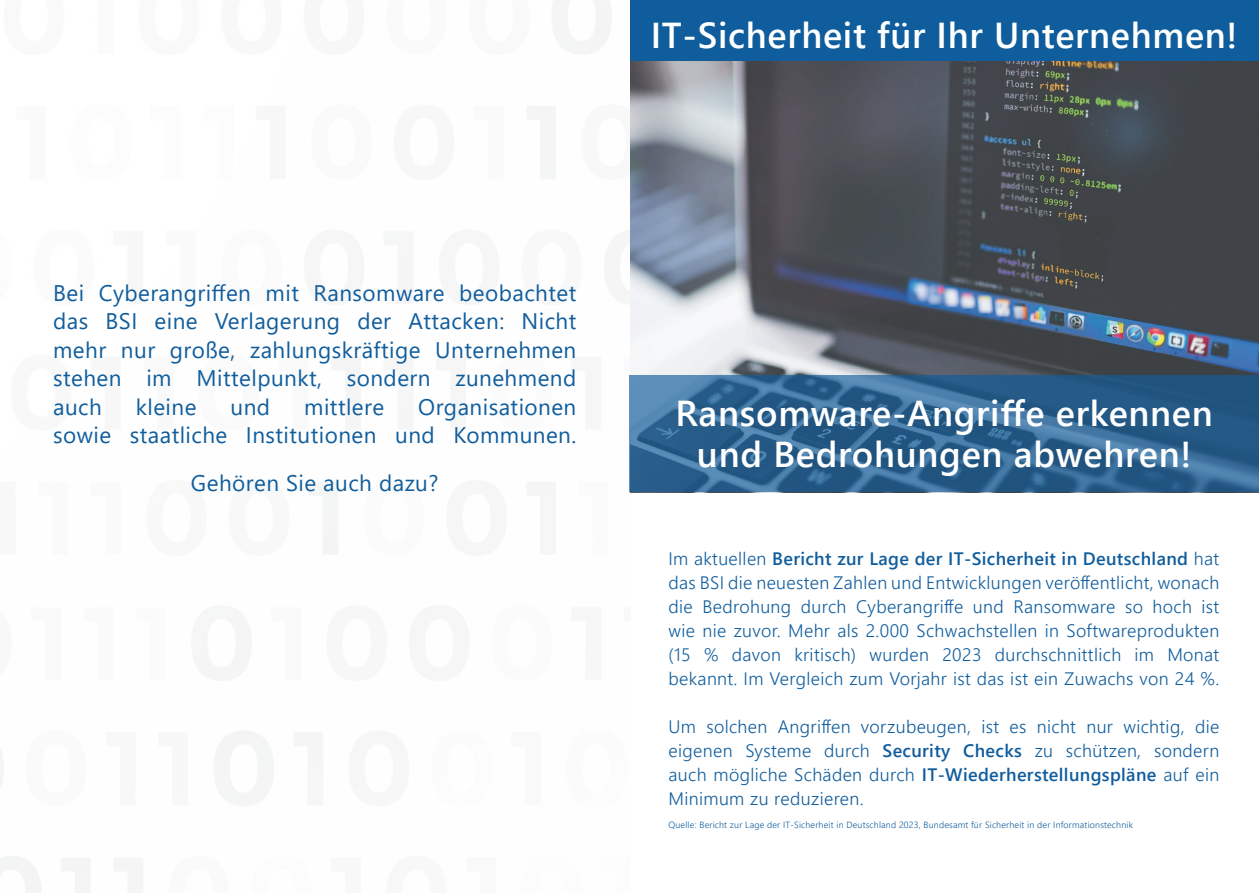
<style>
.page{position:relative;width:1259px;height:893px;background:#fff}
.page>*{position:absolute;margin:0;border:0;box-sizing:border-box;transform-origin:0 0}
.t1{font:600 36px/40.5px "Segoe UI";letter-spacing:.02em;color:#fff;text-align:center}
.t2{font:22.5px/28.5px "Segoe UI";letter-spacing:.02em;color:#105d9d;text-align:justify}
.t3{font:300 18px/24px "Segoe UI";letter-spacing:.02em;color:#105d9d;text-align:justify}
.t4{font:300 9px "Segoe UI";letter-spacing:.02em;color:#105d9d}
.s1{font-weight:600}
</style>
<div class="page">
<img style="left:630px;top:61px;width:629px;height:314px">
<div style="left:630px;top:0;width:629px;height:61px;background:#0f5d9c"></div>
<svg style="left:629px;top:375px;width:630px;height:117px;background:#316591"></svg>
<h1 class="t1" style="left:651px;top:12px;width:588px">IT-Sicherheit für Ihr Unternehmen!</h1>
<p class="t2" style="left:53px;top:277px;width:525px">Bei Cyberangriffen mit Ransomware beobachtet das BSI eine Verlagerung der Attacken: Nicht mehr nur große, zahlungskräftige Unternehmen stehen im Mittelpunkt, sondern zunehmend auch</p>
<p class="t2" style="left:136px;top:391px;width:62px">kleine</p>
<p class="t2" style="left:230px;top:391px;width:41px">und</p>
<p class="t2" style="left:304px;top:391px;width:82px">mittlere</p>
<p class="t2" style="left:53px;top:391px;width:525px;text-align:right">Organisationen<br>sowie staatliche Institutionen und Kommunen.</p>
<p class="t2" style="left:191px;top:467px;width:249px">Gehören Sie auch dazu?</p>
<h1 class="t1" style="left:675px;top:390px;width:539px">Ransomware-Angriffe erkennen und Bedrohungen abwehren!</h1>
<p class="t3" style="left:668px;top:545px;width:552px">Im aktuellen <span class="s1">Bericht zur Lage der IT-Sicherheit in Deutschland</span> hat das BSI die neuesten Zahlen und Entwicklungen veröffentlicht, wonach die Bedrohung durch Cyberangriffe und Ransomware so hoch ist wie nie zuvor. Mehr als 2.000 Schwachstellen in Softwareprodukten (15 % davon kritisch) wurden 2023 durchschnittlich im Monat bekannt. Im Vergleich zum Vorjahr ist das ist ein Zuwachs von 24 %.</p>
<p class="t3" style="left:668px;top:713px;width:552px">Um solchen Angriffen vorzubeugen, ist es nicht nur wichtig, die eigenen Systeme durch <span class="s1">Security Checks</span> zu schützen, sondern auch mögliche Schäden durch <span class="s1">IT-Wiederherstellungspläne</span> auf ein Minimum zu reduzieren.</p>
<p class="t4" style="left:668px;top:816px;width:466px">Quelle: Bericht zur Lage der IT-Sicherheit in Deutschland 2023, Bundesamt für Sicherheit in der Informationstechnik</p>
</div>
